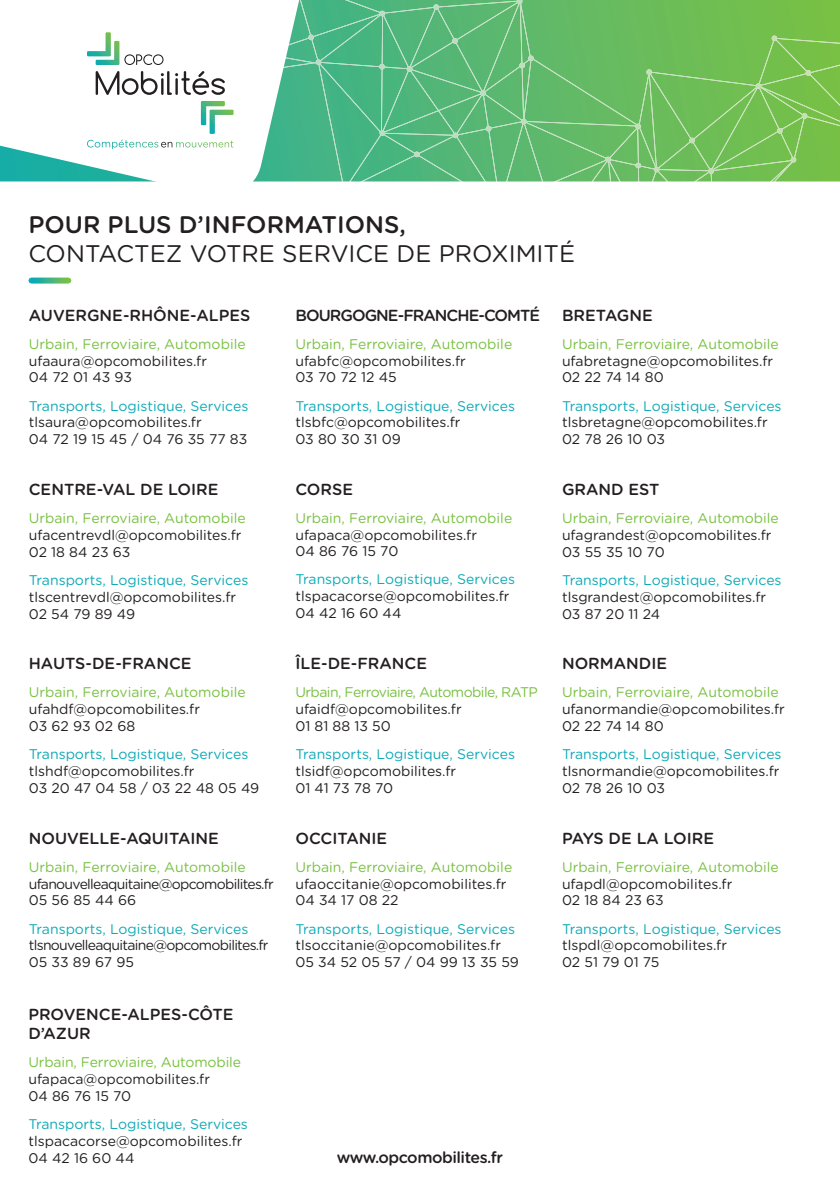
<style>
.page{position:relative;width:840px;height:1191px;background:#fff}
.page>*{position:absolute;margin:0;border:0;box-sizing:border-box;transform-origin:0 0}
.t1{font:24px "Gotham Rounded";color:#231f20}
.t2{font:500 24px "Gotham Rounded";color:#231f20}
.t3{font:500 16px/19.2px "Gotham Rounded";color:#231f20}
.t4{font:500 16px "Gotham Rounded";letter-spacing:-.06em;color:#231f20}
.t5{font:500 16px "Gotham Rounded";letter-spacing:-.03em;color:#231f20}
.t6{font:14px/16.8px "Gotham Rounded";color:#231f20}
.t7{font:14px "Gotham Rounded";color:#0eaab7}
.t8{font:14px "Gotham Rounded";color:#79c142}
.t9{font:14px/16.8px "Gotham Rounded";letter-spacing:-.05em;color:#231f20}
.t10{font:14px "Gotham Rounded";letter-spacing:-.04em;color:#79c142}
</style>
<div class="page">
<svg style="left:791px;top:0;width:48px;height:181px;background:#7ac14d"></svg>
<svg style="left:347px;top:181px;width:433px;height:1px"></svg>
<svg style="left:347px;top:0;width:444px;height:181px;background:#66bc6c"></svg>
<svg style="left:31px;top:277px;width:37px;height:6px"></svg>
<svg style="left:0;top:0;width:347px;height:182px"></svg>
<svg style="left:96px;top:71px;width:129px;height:24px"></svg>
<svg style="left:201px;top:101px;width:32px;height:33px"></svg>
<svg style="left:87px;top:32px;width:76px;height:33px"></svg>
<svg style="left:87px;top:140px;width:146px;height:9px"></svg>
<h1 class="t2" style="left:28px;top:207px;width:379px">POUR PLUS D’INFORMATIONS,</h1>
<h1 class="t1" style="left:28px;top:237px;width:548px">CONTACTEZ VOTRE SERVICE DE PROXIMITÉ</h1>
<p class="t3" style="left:29px;top:305px;width:223px">AUVERGNE-RHÔNE-ALPES</p>
<p class="t8" style="left:29px;top:334px;width:218px">Urbain, Ferroviaire, Automobile</p>
<p class="t6" style="left:29px;top:352px;width:180px">ufaaura@opcomobilites.fr<br>04 72 01 43 93</p>
<p class="t7" style="left:29px;top:396px;width:221px">Transports, Logistique, Services</p>
<p class="t6" style="left:29px;top:413px;width:220px">tlsaura@opcomobilites.fr<br>04 72 19 15 45 / 04 76 35 77 83</p>
<p class="t3" style="left:29px;top:479px;width:191px">CENTRE-VAL DE LOIRE</p>
<p class="t8" style="left:29px;top:508px;width:218px">Urbain, Ferroviaire, Automobile</p>
<p class="t6" style="left:29px;top:526px;width:214px">ufacentrevdl@opcomobilites.fr<br>02 18 84 23 63</p>
<p class="t7" style="left:29px;top:570px;width:221px">Transports, Logistique, Services</p>
<p class="t6" style="left:29px;top:588px;width:209px">tlscentrevdl@opcomobilites.fr<br>02 54 79 89 49</p>
<p class="t3" style="left:29px;top:653px;width:164px">HAUTS-DE-FRANCE</p>
<p class="t8" style="left:29px;top:682px;width:218px">Urbain, Ferroviaire, Automobile</p>
<p class="t6" style="left:29px;top:700px;width:173px">ufahdf@opcomobilites.fr<br>03 62 93 02 68</p>
<p class="t7" style="left:29px;top:744px;width:221px">Transports, Logistique, Services</p>
<p class="t6" style="left:29px;top:762px;width:232px">tlshdf@opcomobilites.fr<br>03 20 47 04 58 / 03 22 48 05 49</p>
<p class="t3" style="left:29px;top:827px;width:191px">NOUVELLE-AQUITAINE</p>
<p class="t8" style="left:29px;top:857px;width:218px">Urbain, Ferroviaire, Automobile</p>
<p class="t9" style="left:29px;top:874px;width:246px">ufanouvelleaquitaine@opcomobilites.fr<br>05 56 85 44 66</p>
<p class="t7" style="left:29px;top:919px;width:221px">Transports, Logistique, Services</p>
<p class="t9" style="left:29px;top:936px;width:241px">tlsnouvelleaquitaine@opcomobilites.fr<br>05 33 89 67 95</p>
<p class="t3" style="left:28px;top:1004px;width:207px">PROVENCE-ALPES-CÔTE<br>D’AZUR</p>
<p class="t8" style="left:28px;top:1052px;width:214px">Urbain, Ferroviaire, Automobile</p>
<p class="t6" style="left:28px;top:1070px;width:183px">ufapaca@opcomobilites.fr<br>04 86 76 15 70</p>
<p class="t7" style="left:28px;top:1114px;width:221px">Transports, Logistique, Services</p>
<p class="t6" style="left:28px;top:1131px;width:215px">tlspacacorse@opcomobilites.fr<br>04 42 16 60 44</p>
<p class="t4" style="left:295px;top:303px;width:246px">BOURGOGNE-FRANCHE-COMTÉ</p>
<p class="t8" style="left:295px;top:334px;width:218px">Urbain, Ferroviaire, Automobile</p>
<p class="t6" style="left:295px;top:352px;width:172px">ufabfc@opcomobilites.fr<br>03 70 72 12 45</p>
<p class="t7" style="left:295px;top:396px;width:221px">Transports, Logistique, Services</p>
<p class="t6" style="left:295px;top:413px;width:166px">tlsbfc@opcomobilites.fr<br>03 80 30 31 09</p>
<p class="t3" style="left:295px;top:479px;width:59px">CORSE</p>
<p class="t8" style="left:295px;top:508px;width:218px">Urbain, Ferroviaire, Automobile</p>
<p class="t6" style="left:295px;top:526px;width:183px;line-height:16px">ufapaca@opcomobilites.fr<br>04 86 76 15 70</p>
<p class="t7" style="left:295px;top:569px;width:221px">Transports, Logistique, Services</p>
<p class="t6" style="left:295px;top:587px;width:215px">tlspacacorse@opcomobilites.fr<br>04 42 16 60 44</p>
<p class="t3" style="left:295px;top:653px;width:133px">ÎLE-DE-FRANCE</p>
<p class="t10" style="left:295px;top:682px;width:244px">Urbain, Ferroviaire, Automobile, RATP</p>
<p class="t6" style="left:295px;top:700px;width:168px">ufaidf@opcomobilites.fr<br>01 81 88 13 50</p>
<p class="t7" style="left:295px;top:744px;width:221px">Transports, Logistique, Services</p>
<p class="t6" style="left:295px;top:762px;width:162px">tlsidf@opcomobilites.fr<br>01 41 73 78 70</p>
<p class="t3" style="left:295px;top:827px;width:93px">OCCITANIE</p>
<p class="t8" style="left:295px;top:857px;width:218px">Urbain, Ferroviaire, Automobile</p>
<p class="t6" style="left:295px;top:874px;width:212px">ufaoccitanie@opcomobilites.fr<br>04 34 17 08 22</p>
<p class="t7" style="left:295px;top:919px;width:221px">Transports, Logistique, Services</p>
<p class="t6" style="left:295px;top:936px;width:225px">tlsoccitanie@opcomobilites.fr<br>05 34 52 05 57 / 04 99 13 35 59</p>
<p class="t5" style="left:337px;top:1145px;width:167px">www.opcomobilites.fr</p>
<p class="t3" style="left:561px;top:305px;width:92px">BRETAGNE</p>
<p class="t8" style="left:561px;top:334px;width:218px">Urbain, Ferroviaire, Automobile</p>
<p class="t6" style="left:561px;top:352px;width:212px">ufabretagne@opcomobilites.fr<br>02 22 74 14 80</p>
<p class="t7" style="left:561px;top:396px;width:221px">Transports, Logistique, Services</p>
<p class="t6" style="left:561px;top:413px;width:207px">tlsbretagne@opcomobilites.fr<br>02 78 26 10 03</p>
<p class="t3" style="left:561px;top:479px;width:99px">GRAND EST</p>
<p class="t8" style="left:561px;top:508px;width:218px">Urbain, Ferroviaire, Automobile</p>
<p class="t6" style="left:561px;top:526px;width:211px">ufagrandest@opcomobilites.fr<br>03 55 35 10 70</p>
<p class="t7" style="left:561px;top:570px;width:221px">Transports, Logistique, Services</p>
<p class="t6" style="left:561px;top:588px;width:206px">tlsgrandest@opcomobilites.fr<br>03 87 20 11 24</p>
<p class="t3" style="left:561px;top:653px;width:107px">NORMANDIE</p>
<p class="t8" style="left:561px;top:682px;width:218px">Urbain, Ferroviaire, Automobile</p>
<p class="t6" style="left:561px;top:700px;width:224px">ufanormandie@opcomobilites.fr<br>02 22 74 14 80</p>
<p class="t7" style="left:561px;top:744px;width:221px">Transports, Logistique, Services</p>
<p class="t6" style="left:561px;top:762px;width:219px">tlsnormandie@opcomobilites.fr<br>02 78 26 10 03</p>
<p class="t3" style="left:561px;top:827px;width:153px">PAYS DE LA LOIRE</p>
<p class="t8" style="left:561px;top:857px;width:218px">Urbain, Ferroviaire, Automobile</p>
<p class="t6" style="left:561px;top:874px;width:172px">ufapdl@opcomobilites.fr<br>02 18 84 23 63</p>
<p class="t7" style="left:561px;top:919px;width:221px">Transports, Logistique, Services</p>
<p class="t6" style="left:561px;top:936px;width:166px">tlspdl@opcomobilites.fr<br>02 51 79 01 75</p>
</div>
